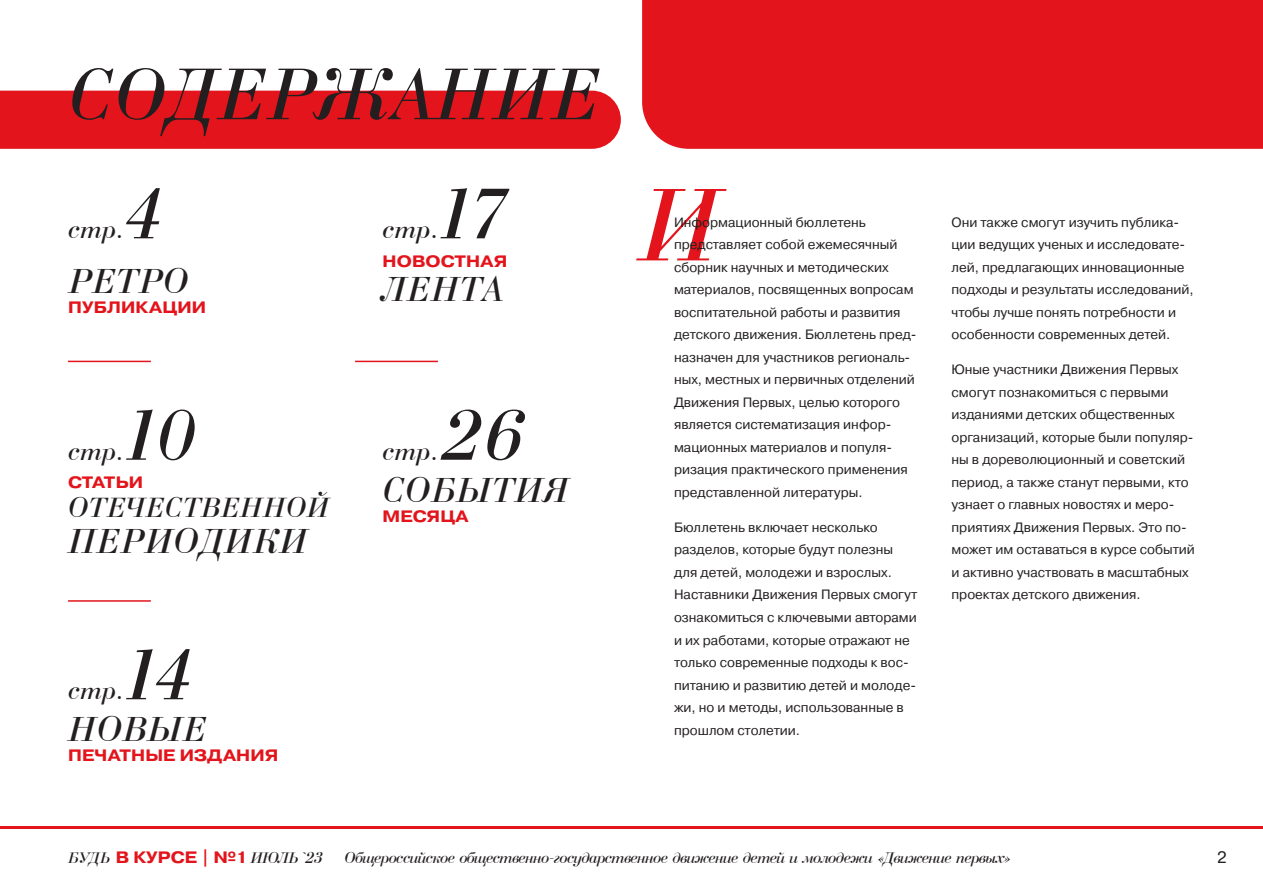
<style>
.page{position:relative;width:1263px;height:893px;background:#fff}
.page>*{position:absolute;margin:0;border:0;box-sizing:border-box;transform-origin:0 0}
.t1{font:italic 108px "Bodoni";color:#e3141b}
.t2{font:italic 76.5px "Bodoni";color:#231f20}
.t3{font:italic 75px "Bodoni";color:#231f20}
.t4{font:italic 37.5px "Bodoni";color:#231f20}
.t5{font:italic 30px "Bodoni";color:#231f20}
.t6{font:italic 27px "Bodoni";color:#231f20}
.t7{font:italic 16.5px "Bodoni";letter-spacing:-.05em;color:#231f20}
.t8{font:700 16.5px "Pragmatica Extended";letter-spacing:.01em;color:#e3141b}
.t9{font:16.5px "Pragmatica";color:#231f20}
.t10{font:13.5px/22.5px "Pragmatica";color:#231f20}
.s1{font-family:"Pragmatica Extended";font-weight:700;font-style:normal;color:#e3141b}
</style>
<div class="page">
<div style="left:642px;top:0;width:621px;height:149px;background:#e3141b"></div>
<div style="left:0;top:91px;width:621px;height:58px;background:#e3141b"></div>
<hr style="left:0;top:826px;width:1263px;height:3px;background:#e3141b">
<hr style="left:68px;top:361px;width:83px;height:1px;background:#e3141b">
<hr style="left:355px;top:361px;width:83px;height:1px;background:#e3141b">
<hr style="left:68px;top:600px;width:83px;height:2px;background:#e3141b">
<p class="t2" style="left:68px;top:54px;width:534px">СОДЕРЖАНИЕ</p>
<p class="t3" style="left:126px;top:174px;width:39px">4</p>
<p class="t6" style="left:68px;top:215px;width:59px">стр.</p>
<p class="t4" style="left:68px;top:261px;width:123px">РЕТРО</p>
<p class="t8" style="left:68px;top:297px;width:140px">ПУБЛИКАЦИИ</p>
<p class="t3" style="left:126px;top:395px;width:73px">10</p>
<p class="t6" style="left:68px;top:437px;width:59px">стр.</p>
<p class="t8" style="left:68px;top:472px;width:77px">СТАТЬИ</p>
<p class="t5" style="left:68px;top:491px;width:263px">ОТЕЧЕСТВЕННОЙ</p>
<p class="t4" style="left:68px;top:521px;width:242px">ПЕРИОДИКИ</p>
<p class="t3" style="left:126px;top:635px;width:69px">14</p>
<p class="t6" style="left:68px;top:676px;width:59px">стр.</p>
<p class="t4" style="left:68px;top:709px;width:141px">НОВЫЕ</p>
<p class="t8" style="left:68px;top:745px;width:212px">ПЕЧАТНЫЕ ИЗДАНИЯ</p>
<p class="t3" style="left:440px;top:174px;width:69px">17</p>
<p class="t6" style="left:382px;top:215px;width:59px">стр.</p>
<p class="t8" style="left:383px;top:250px;width:126px">НОВОСТНАЯ</p>
<p class="t4" style="left:382px;top:269px;width:123px">ЛЕНТА</p>
<p class="t3" style="left:440px;top:395px;width:87px">26</p>
<p class="t6" style="left:382px;top:437px;width:59px">стр.</p>
<p class="t4" style="left:382px;top:470px;width:189px">СОБЫТИЯ</p>
<p class="t8" style="left:383px;top:505px;width:87px">МЕСЯЦА</p>
<p class="t1" style="left:639px;top:168px;width:84px">И</p>
<p class="t10" style="left:674px;top:211px;width:244px">Информационный бюллетень представляет собой ежемесячный сборник научных и методических материалов, посвященных вопросам воспитательной работы и развития детского движения. Бюллетень пред&shy;назначен для участников региональ&shy;ных, местных и первичных отделений Движения Первых, целью которого является систематизация инфор&shy;мационных материалов и популя&shy;ризация практического применения представленной литературы.</p>
<p class="t10" style="left:674px;top:516px;width:245px">Бюллетень включает несколько разделов, которые будут полезны для детей, молодежи и взрослых.<br>Наставники Движения Первых смогут ознакомиться с ключевыми авторами и их работами, которые отражают не только современные подходы к вос&shy;питанию и развитию детей и молоде&shy;жи, но и методы, использованные в прошлом столетии.</p>
<p class="t10" style="left:951px;top:211px;width:244px">Они также смогут изучить публика&shy;ции ведущих ученых и исследовате&shy;лей, предлагающих инновационные подходы и результаты исследований, чтобы лучше понять потребности и особенности современных детей.</p>
<p class="t10" style="left:951px;top:359px;width:245px">Юные участники Движения Первых смогут познакомиться с первыми изданиями детских общественных организаций, которые были популяр&shy;ны в дореволюционный и советский период, а также станут первыми, кто узнает о главных новостях и меро&shy;приятиях Движения Первых. Это по&shy;может им оставаться в курсе событий и активно участвовать в масштабных проектах детского движения.</p>
<p class="t7" style="left:68px;top:849px;width:257px">БУДЬ <span class="s1">В КУРСЕ | №1</span> ИЮЛЬ `23</p>
<p class="t9" style="left:1217px;top:847px;width:11px">2</p>
<p class="t7" style="left:344px;top:848px;width:668px">Общероссийское общественно-государственное движение детей и молодежи «Движение первых»</p>
</div>
